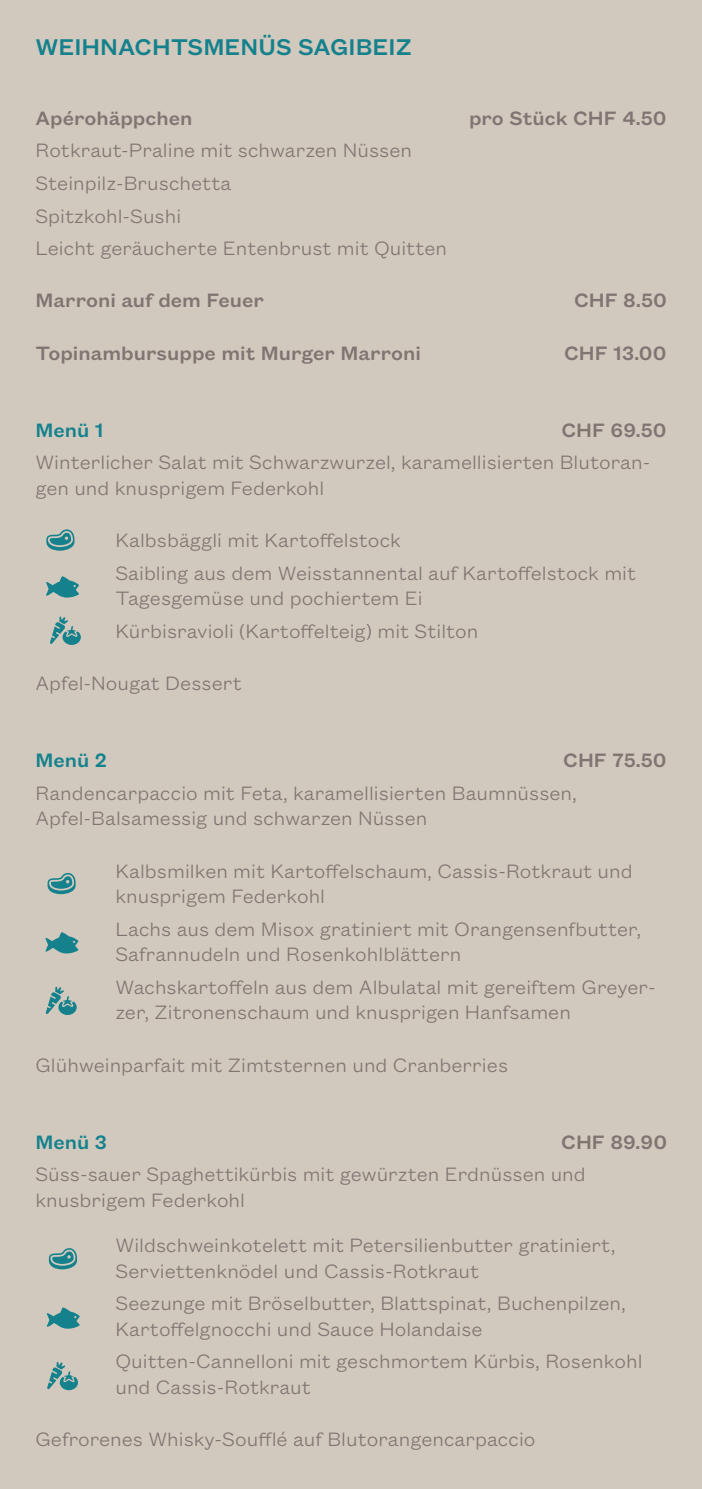
<style>
.page{position:relative;width:702px;height:1489px;background:#fff}
.page>*{position:absolute;margin:0;border:0;box-sizing:border-box;transform-origin:0 0}
.t1{font:500 25px "Founders Grotesk Text";color:#14818c}
.t2{font:300 21.25px/25.5px "Founders Grotesk Text";color:#807572}
.t3{font:500 21.25px "Founders Grotesk Text";color:#807572}
.t4{font:500 21.25px "Founders Grotesk Text";color:#14818c}
</style>
<div class="page">
<div style="left:0;top:0;width:702px;height:1488px;background:#d1c9bd"></div>
<svg style="left:46px;top:529px;width:28px;height:21px"></svg>
<svg style="left:46px;top:576px;width:33px;height:21px"></svg>
<svg style="left:50px;top:616px;width:31px;height:29px"></svg>
<svg style="left:48px;top:872px;width:28px;height:22px"></svg>
<svg style="left:45px;top:932px;width:33px;height:21px"></svg>
<svg style="left:45px;top:986px;width:32px;height:28px"></svg>
<svg style="left:49px;top:1248px;width:28px;height:21px"></svg>
<svg style="left:47px;top:1307px;width:33px;height:21px"></svg>
<svg style="left:47px;top:1361px;width:31px;height:28px"></svg>
<p class="t1" style="left:35px;top:29px;width:378px">WEIHNACHTSMENÜS SAGIBEIZ</p>
<p class="t3" style="left:35px;top:103px;width:158px">Apérohäppchen</p>
<p class="t3" style="left:469px;top:103px;width:199px">pro Stück CHF 4.50</p>
<p class="t2" style="left:35px;top:136px;width:378px">Rotkraut-Praline mit schwarzen Nüssen</p>
<p class="t2" style="left:35px;top:169px;width:197px">Steinpilz-Bruschetta</p>
<p class="t2" style="left:35px;top:201px;width:147px">Spitzkohl-Sushi</p>
<p class="t2" style="left:35px;top:234px;width:413px">Leicht geräucherte Entenbrust mit Quitten</p>
<p class="t3" style="left:35px;top:286px;width:230px">Marroni auf dem Feuer</p>
<p class="t3" style="left:574px;top:286px;width:94px">CHF 8.50</p>
<p class="t3" style="left:35px;top:338px;width:387px">Topinambursuppe mit Murger Marroni</p>
<p class="t3" style="left:564px;top:338px;width:104px">CHF 13.00</p>
<p class="t4" style="left:35px;top:415px;width:70px">Menü 1</p>
<p class="t3" style="left:561px;top:415px;width:107px">CHF 69.50</p>
<p class="t2" style="left:35px;top:448px;width:616px">Winterlicher Salat mit Schwarzwurzel, karamellisierten Blutoran&shy;gen und knusprigem Federkohl</p>
<p class="t2" style="left:115px;top:526px;width:287px">Kalbsbäggli mit Kartoffelstock</p>
<p class="t2" style="left:115px;top:558px;width:522px">Saibling aus dem Weisstannental auf Kartoffelstock mit<br>Tagesgemüse und pochiertem Ei</p>
<p class="t2" style="left:115px;top:616px;width:364px">Kürbisravioli (Kartoffelteig) mit Stilton</p>
<p class="t2" style="left:35px;top:669px;width:208px">Apfel-Nougat Dessert</p>
<p class="t4" style="left:35px;top:745px;width:73px">Menü 2</p>
<p class="t3" style="left:563px;top:745px;width:105px">CHF 75.50</p>
<p class="t2" style="left:35px;top:778px;width:543px">Randencarpaccio mit Feta, karamellisierten Baumnüssen,<br>Apfel-Balsamessig und schwarzen Nüssen</p>
<p class="t2" style="left:115px;top:856px;width:518px">Kalbsmilken mit Kartoffelschaum, Cassis-Rotkraut und knusprigem Federkohl</p>
<p class="t2" style="left:115px;top:914px;width:527px">Lachs aus dem Misox gratiniert mit Orangensenfbutter,<br>Safrannudeln und Rosenkohlblättern</p>
<p class="t2" style="left:115px;top:972px;width:541px">Wachskartoffeln aus dem Albulatal mit gereiftem Greyer&shy;zer, Zitronenschaum und knusprigen Hanfsamen</p>
<p class="t2" style="left:35px;top:1050px;width:474px">Glühweinparfait mit Zimtsternen und Cranberries</p>
<p class="t4" style="left:35px;top:1127px;width:73px">Menü 3</p>
<p class="t3" style="left:561px;top:1127px;width:107px">CHF 89.90</p>
<p class="t2" style="left:35px;top:1160px;width:552px">Süss-sauer Spaghettikürbis mit gewürzten Erdnüssen und knusbrigem Federkohl</p>
<p class="t2" style="left:115px;top:1230px;width:501px">Wildschweinkotelett mit Petersilienbutter gratiniert,<br>Serviettenknödel und Cassis-Rotkraut</p>
<p class="t2" style="left:115px;top:1288px;width:512px">Seezunge mit Bröselbutter, Blattspinat, Buchenpilzen,<br>Kartoffelgnocchi und Sauce Holandaise</p>
<p class="t2" style="left:115px;top:1346px;width:528px">Quitten-Cannelloni mit geschmortem Kürbis, Rosenkohl und Cassis-Rotkraut</p>
<p class="t2" style="left:35px;top:1424px;width:501px">Gefrorenes Whisky-Soufflé auf Blutorangencarpaccio</p>
</div>
